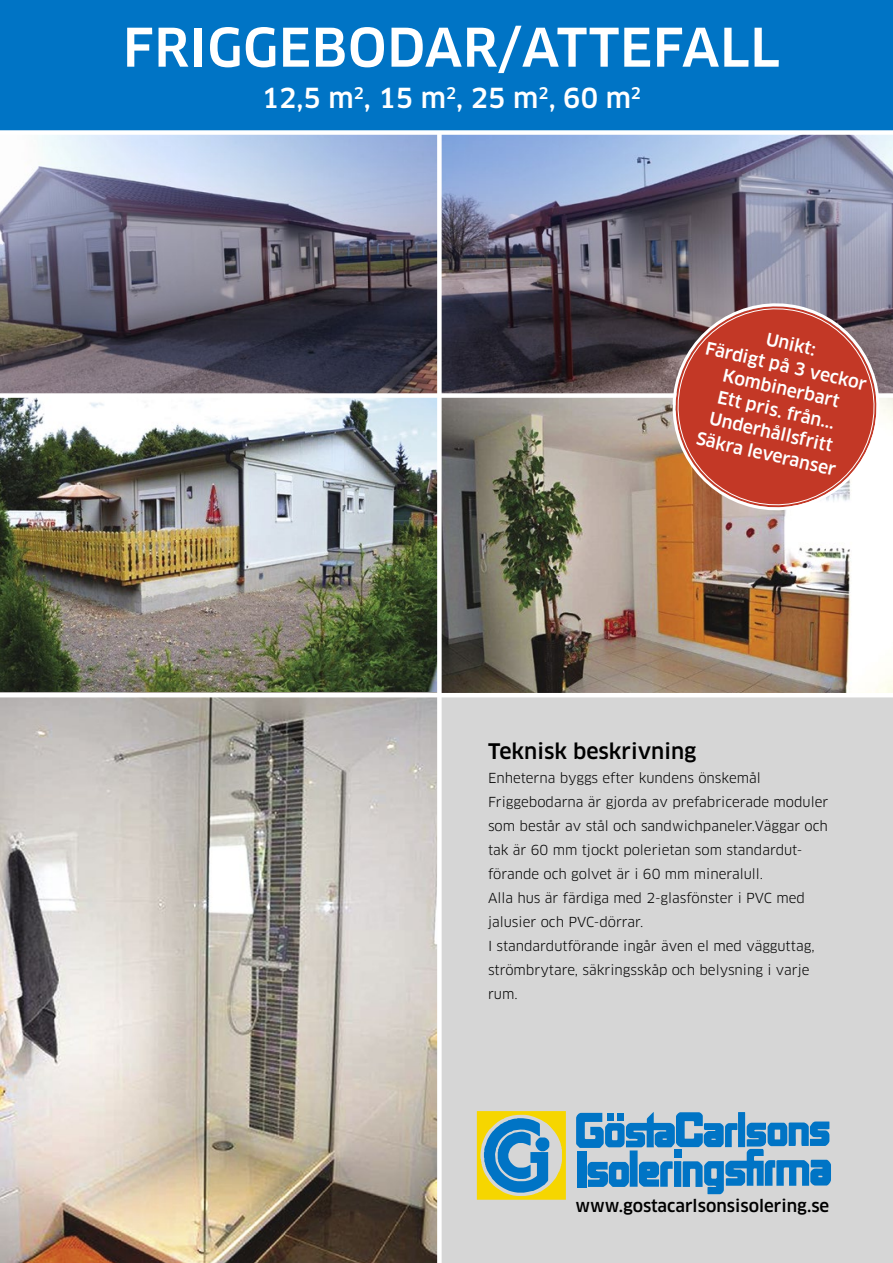
<style>
.page{position:relative;width:893px;height:1263px;background:#fff}
.page>*{position:absolute;margin:0;border:0;box-sizing:border-box;transform-origin:0 0}
.t1{font:500 52.05px "Clan Pro";letter-spacing:.01em;color:#fff}
.t2{font:500 27px "Clan Pro";color:#fff}
.t3{font:500 21px "Clan Pro";color:#000}
.t4{font:500 17.25px/22.5px "Clan Pro";color:#fff;text-align:center}
.t5{font:500 16.8px "Clan Pro";color:#000}
.t6{font:13.5px/24px "Clan Pro";color:#000}
</style>
<div class="page">
<div style="left:0;top:130px;width:893px;height:1133px;background:#d6d6d6"></div>
<img style="left:0;top:398px;width:437px;height:295px">
<img style="left:442px;top:398px;width:451px;height:295px">
<svg style="left:576px;top:1112px;width:255px;height:82px"></svg>
<svg style="left:477px;top:1111px;width:89px;height:89px"></svg>
<div style="left:674px;top:1150px;width:7px;height:8px;background:#0074c5"></div>
<div style="left:607px;top:1113px;width:7px;height:7px;background:#0074c5"></div>
<div style="left:617px;top:1113px;width:6px;height:7px;background:#0074c5"></div>
<div style="left:577px;top:1151px;width:9px;height:36px;background:#0074c5"></div>
<div style="left:0;top:0;width:893px;height:132px;background:#0074c5"></div>
<img style="left:0;top:135px;width:893px;height:258px">
<div style="left:0;top:393px;width:893px;height:5px;background:#fff"></div>
<svg style="left:661px;top:291px;width:230px;height:228px;background:#a99a96"></svg>
<svg style="left:667px;top:298px;width:218px;height:216px;background:#be5c4e"></svg>
<div style="left:0;top:130px;width:893px;height:5px;background:#fff"></div>
<img style="left:0;top:697px;width:437px;height:566px">
<div style="left:437px;top:133px;width:5px;height:1130px;background:#fff"></div>
<hr style="left:0;top:693px;width:893px;height:4px;background:#fff">
<h1 class="t1" style="left:123px;top:17px;width:658px">FRIGGEBODAR/ATTEFALL</h1>
<h2 class="t2" style="left:262px;top:83px;width:381px">12,5 m<sup>2</sup>, 15 m<sup>2</sup>, 25 m<sup>2</sup>, 60 m<sup>2</sup></h2>
<p class="t4" style="left:713px;top:315px;width:166px;rotate:13deg">Unikt:<br>Färdigt på 3 veckor<br>Kombinerbart<br>Ett pris. från...<br>Underhållsfritt<br>Säkra leveranser</p>
<h3 class="t3" style="left:488px;top:738px;width:210px">Teknisk beskrivning</h3>
<p class="t6" style="left:488px;top:766px;width:342px">Enheterna byggs efter kundens önskemål Friggebodarna är gjorda av prefabricerade moduler som består av stål och sandwichpaneler.Väggar och tak är 60 mm tjockt polerietan som standardut&shy;förande och golvet är i 60 mm mineralull.<br>Alla hus är färdiga med 2-glasfönster i PVC med jalusier och PVC-dörrar.<br>I standardutförande ingår även el med vägguttag, strömbrytare, säkringsskåp och belysning i varje rum.</p>
<p class="t5" style="left:575px;top:1196px;width:256px">www.gostacarlsonsisolering.se</p>
</div>
